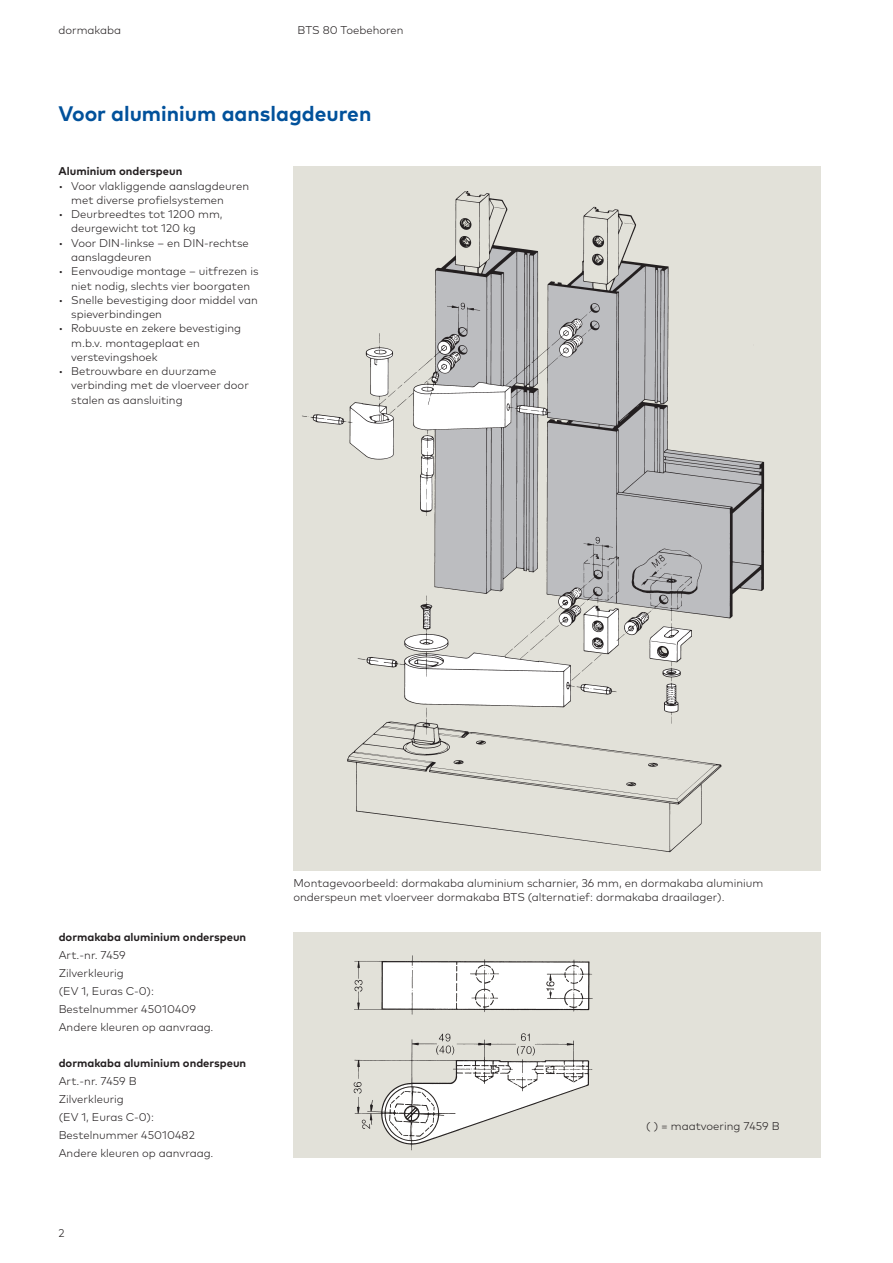
<style>
.page{position:relative;width:893px;height:1263px;background:#fff}
.page>*{position:absolute;margin:0;border:0;box-sizing:border-box;transform-origin:0 0}
.Title_14pt_18pt{font:700 21px "Mark Pro";color:#01519b}
.Margin_7_5pt_9_5pt{font:300 11.25px/14.2px "Mark Pro";color:#231f20}
.Margin_7_5pt_9_5pt-2{font:700 11.25px "Mark Pro";color:#231f20}
</style>
<div class="page">
<div style="left:293px;top:166px;width:528px;height:705px;background:#e2e1d9"></div>
<img style="left:302px;top:192px;width:463px;height:661px">
<div style="left:293px;top:931px;width:528px;height:226px;background:#e2e1d9"></div>
<img style="left:353px;top:956px;width:240px;height:195px">
<p class="Margin_7_5pt_9_5pt" style="left:58px;top:22px;width:64px">dormakaba</p>
<p class="Margin_7_5pt_9_5pt" style="left:298px;top:22px;width:107px">BTS 80 Toebehoren</p>
<p class="Title_14pt_18pt" style="left:58px;top:98px;width:314px">Voor aluminium aanslagdeuren</p>
<p class="Margin_7_5pt_9_5pt-2" style="left:58px;top:163px;width:125px">Aluminium onderspeun</p>
<p class="Margin_7_5pt_9_5pt" style="left:71px;top:178px;width:180px;text-indent:-13px">• Voor vlakliggende aanslagdeuren met diverse profielsystemen</p>
<p class="Margin_7_5pt_9_5pt" style="left:71px;top:206px;width:153px;text-indent:-13px">• Deurbreedtes tot 1200 mm, deurgewicht tot 120 kg</p>
<p class="Margin_7_5pt_9_5pt" style="left:71px;top:235px;width:179px;text-indent:-13px">• Voor DIN-linkse – en DIN-rechtse aanslagdeuren</p>
<p class="Margin_7_5pt_9_5pt" style="left:58px;top:263px;width:202px;text-align:center">• Eenvoudige montage – uitfrezen is niet nodig, slechts vier boorgaten</p>
<p class="Margin_7_5pt_9_5pt" style="left:71px;top:292px;width:188px;text-indent:-13px">• Snelle bevestiging door middel van spieverbindingen</p>
<p class="Margin_7_5pt_9_5pt" style="left:71px;top:320px;width:171px;text-indent:-13px">• Robuuste en zekere bevestiging m.b.v. montageplaat en verstevingshoek</p>
<p class="Margin_7_5pt_9_5pt" style="left:71px;top:363px;width:179px;text-indent:-13px">• Betrouwbare en duurzame verbinding met de vloerveer door stalen as aansluiting</p>
<p class="Margin_7_5pt_9_5pt-2" style="left:59px;top:928px;width:189px">dormakaba aluminium onderspeun</p>
<p class="Margin_7_5pt_9_5pt" style="left:59px;top:946px;width:68px">Art.-nr. 7459</p>
<p class="Margin_7_5pt_9_5pt" style="left:59px;top:964px;width:67px">Zilverkleurig</p>
<p class="Margin_7_5pt_9_5pt" style="left:59px;top:982px;width:97px">(EV 1, Euras C-0):</p>
<p class="Margin_7_5pt_9_5pt" style="left:59px;top:1000px;width:139px">Bestelnummer 45010409</p>
<p class="Margin_7_5pt_9_5pt" style="left:59px;top:1018px;width:156px">Andere kleuren op aanvraag.</p>
<p class="Margin_7_5pt_9_5pt-2" style="left:59px;top:1054px;width:189px">dormakaba aluminium onderspeun</p>
<p class="Margin_7_5pt_9_5pt" style="left:59px;top:1072px;width:79px">Art.-nr. 7459 B</p>
<p class="Margin_7_5pt_9_5pt" style="left:59px;top:1090px;width:67px">Zilverkleurig</p>
<p class="Margin_7_5pt_9_5pt" style="left:59px;top:1108px;width:97px">(EV 1, Euras C-0):</p>
<p class="Margin_7_5pt_9_5pt" style="left:59px;top:1126px;width:138px">Bestelnummer 45010482</p>
<p class="Margin_7_5pt_9_5pt" style="left:59px;top:1144px;width:156px">Andere kleuren op aanvraag.</p>
<p class="Margin_7_5pt_9_5pt" style="left:58px;top:1225px;width:8px">2</p>
<p class="Margin_7_5pt_9_5pt" style="left:293px;top:874px;width:471px">Montagevoorbeeld: dormakaba aluminium scharnier, 36 mm, en dormakaba aluminium onderspeun met vloerveer dormakaba BTS (alternatief: dormakaba draailager).</p>
<p class="Margin_7_5pt_9_5pt" style="left:646px;top:1117px;width:135px">( ) = maatvoering 7459 B</p>
</div>
